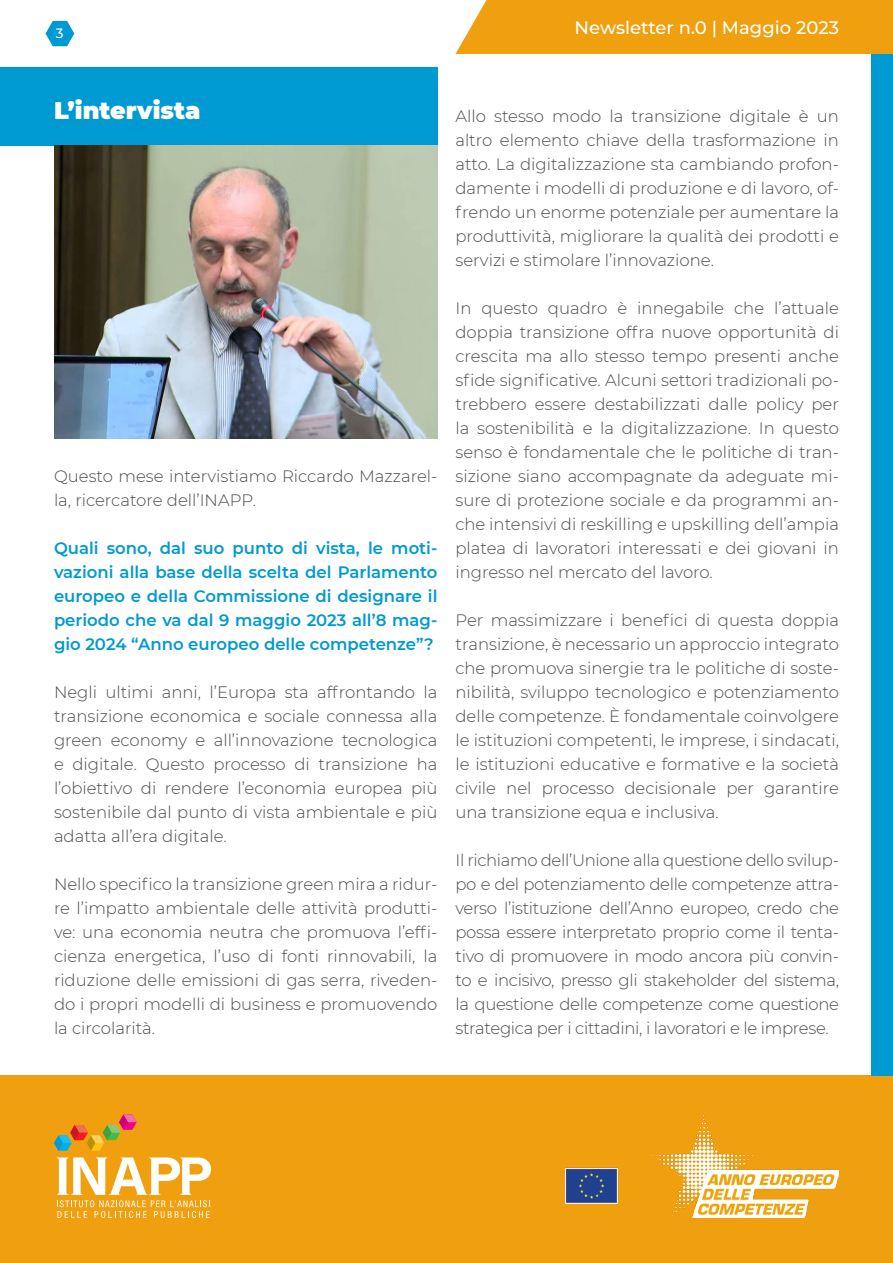
<style>
.page{position:relative;width:893px;height:1263px;background:#fff}
.page>*{position:absolute;margin:0;border:0;box-sizing:border-box;transform-origin:0 0}
.t1{font:900 24px "Montserrat";color:#fff}
.t2{font:500 18px "Montserrat";color:#fff}
.t3{font:300 16.5px/24px "Montserrat";color:#4b4c4d;text-align:justify}
.t4{font:600 16.5px/24px "Montserrat";color:#009ad3;text-align:justify}
.t5{font:500 13.5px "Montserrat";color:#fff}
</style>
<div class="page">
<svg style="left:46px;top:21px;width:28px;height:25px"></svg>
<div style="left:0;top:1075px;width:893px;height:188px;background:#f0a00f"></div>
<div style="left:455px;top:0;width:438px;height:54px;background:#f0a00f"></div>
<img style="left:565px;top:1115px;width:274px;height:103px">
<svg style="left:57px;top:1157px;width:154px;height:61px"></svg>
<svg style="left:54px;top:1114px;width:83px;height:37px"></svg>
<div style="left:871px;top:54px;width:22px;height:1021px;background:#009ad3"></div>
<div style="left:0;top:67px;width:437px;height:79px;background:#009ad3"></div>
<img style="left:54px;top:146px;width:383px;height:293px">
<p class="t5" style="left:56px;top:24px;width:9px">3</p>
<p class="t2" style="left:575px;top:15px;width:266px">Newsletter n.0 | Maggio 2023</p>
<h1 class="t1" style="left:54px;top:93px;width:148px">L’intervista</h1>
<p class="t3" style="left:455px;top:103px;width:385px">Allo stesso modo la transizione digitale è un altro elemento chiave della trasformazione in atto. La digitalizzazione sta cambiando profon&shy;damente i modelli di produzione e di lavoro, of&shy;frendo un enorme potenziale per aumentare la produttività, migliorare la qualità dei prodotti e servizi e stimolare l’innovazione.</p>
<p class="t3" style="left:455px;top:295px;width:385px">In questo quadro è innegabile che l’attuale doppia transizione offra nuove opportunità di crescita ma allo stesso tempo presenti anche sfide significative. Alcuni settori tradizionali po&shy;trebbero essere destabilizzati dalle policy per la sostenibilità e la digitalizzazione. In questo senso è fondamentale che le politiche di tran&shy;sizione siano accompagnate da adeguate mi&shy;sure di protezione sociale e da programmi an&shy;che intensivi di reskilling e upskilling dell’ampia platea di lavoratori interessati e dei giovani in ingresso nel mercato del lavoro.</p>
<p class="t3" style="left:455px;top:607px;width:385px">Per massimizzare i benefici di questa doppia transizione, è necessario un approccio integrato che promuova sinergie tra le politiche di soste&shy;nibilità, sviluppo tecnologico e potenziamento delle competenze. È fondamentale coinvolgere le istituzioni competenti, le imprese, i sindacati, le istituzioni educative e formative e la società civile nel processo decisionale per garantire una transizione equa e inclusiva.</p>
<p class="t3" style="left:455px;top:847px;width:385px">Il richiamo dell’Unione alla questione dello svilup&shy;po e del potenziamento delle competenze attra&shy;verso l’istituzione dell’Anno europeo, credo che possa essere interpretato proprio come il tenta&shy;tivo di promuovere in modo ancora più convin&shy;to e incisivo, presso gli stakeholder del sistema, la questione delle competenze come questione strategica per i cittadini, i lavoratori e le imprese.</p>
<p class="t3" style="left:54px;top:463px;width:385px">Questo mese intervistiamo Riccardo Mazzarel&shy;la, ricercatore dell’INAPP.</p>
<p class="t4" style="left:54px;top:535px;width:385px">Quali sono, dal suo punto di vista, le moti&shy;vazioni alla base della scelta del Parlamento europeo e della Commissione di designare il periodo che va dal 9 maggio 2023 all’8 mag&shy;gio 2024 “Anno europeo delle competenze”?</p>
<p class="t3" style="left:54px;top:679px;width:385px">Negli ultimi anni, l’Europa sta affrontando la transizione economica e sociale connessa alla green economy e all’innovazione tecnologica e digitale. Questo processo di transizione ha l’obiettivo di rendere l’economia europea più sostenibile dal punto di vista ambientale e più adatta all’era digitale.</p>
<p class="t3" style="left:54px;top:871px;width:385px">Nello specifico la transizione green mira a ridur&shy;re l’impatto ambientale delle attività produtti&shy;ve: una economia neutra che promuova l’effi&shy;cienza energetica, l’uso di fonti rinnovabili, la riduzione delle emissioni di gas serra, riveden&shy;do i propri modelli di business e promuovendo la circolarità.</p>
</div>
